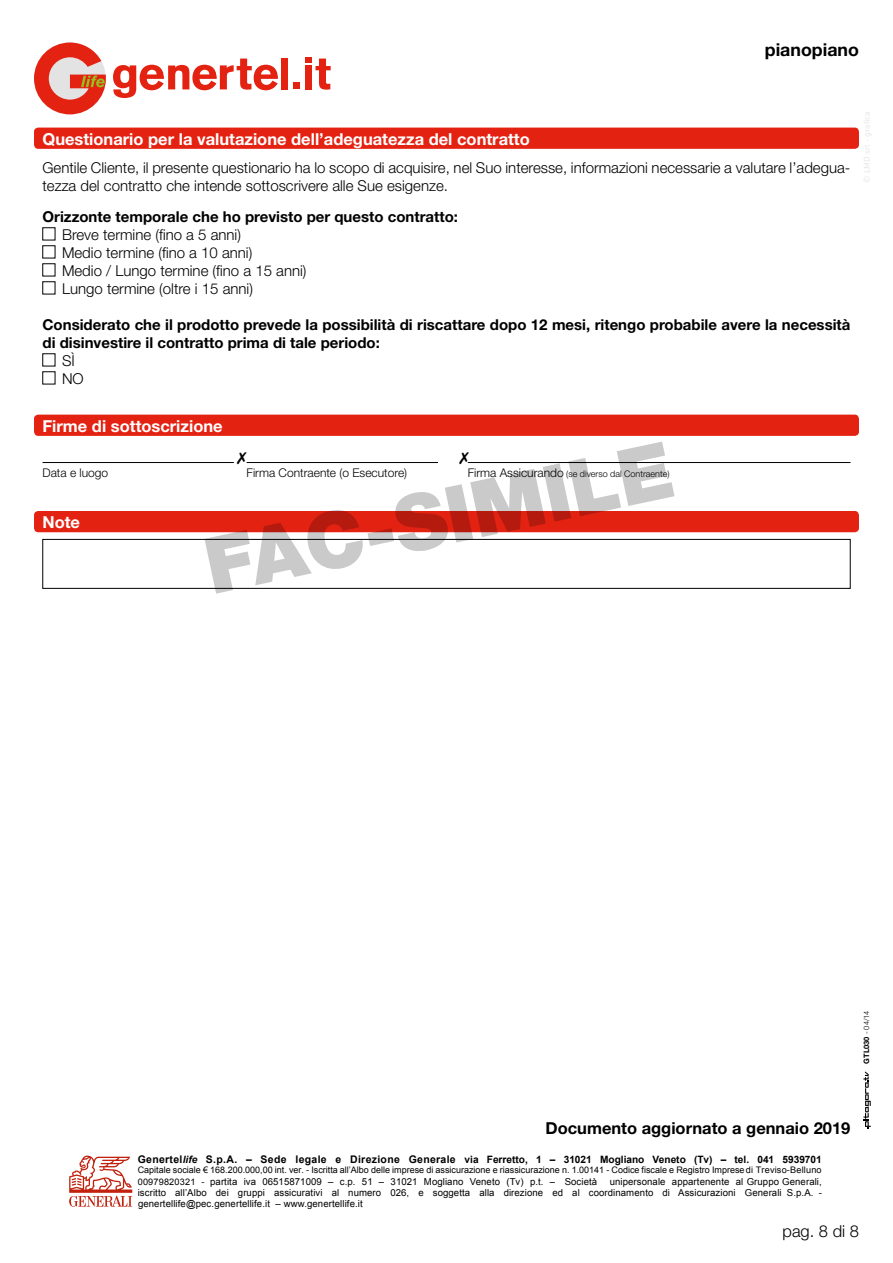
<style>
.page{position:relative;width:893px;height:1263px;background:#fff}
.page>*{position:absolute;margin:0;border:0;box-sizing:border-box;transform-origin:0 0}
.t1{font:700 17.85px "Helvetica Neue";color:#000}
.t2{font:700 16.5px "Helvetica Neue";color:#fff}
.t3{font:700 16.5px "Helvetica Neue";color:#000}
.t4{font:300 16.5px "Helvetica Neue";color:#000}
.t5{font:300 15px/18px "Helvetica Neue";color:#000}
.t6{font:700 15px/18px "Helvetica Neue";color:#000}
.t7{font:300 12px "Helvetica Neue";color:#000}
.t8{font:700 10.2px "Arial";color:#000}
.t9{font:9.6px/11.6px "Arial";letter-spacing:.01em;color:#000;text-align:right}
.t10{font:9px "Arial";color:#000}
.t11{font:300 9px "Helvetica Neue";color:#000}
.t12{font:700 7.5px "Helvetica Neue";color:#000}
.s1{font-size:12px}
.s2{font-weight:300}
.s3{font-size:10.5px}
.s4{font-style:italic}
.s5{font-size:9px}
</style>
<div class="page">
<svg style="left:113px;top:59px;width:165px;height:39px"></svg>
<div style="left:281px;top:58px;width:7px;height:31px;background:#e42212"></div>
<svg style="left:305px;top:58px;width:26px;height:32px"></svg>
<div style="left:293px;top:82px;width:7px;height:7px;background:#e42212"></div>
<svg style="left:34px;top:43px;width:72px;height:71px"></svg>
<div style="left:34px;top:128px;width:825px;height:21px;background:#e42212;border-radius:4px"></div>
<svg style="left:863px;top:1071px;width:8px;height:57px"></svg>
<svg style="left:69px;top:1155px;width:63px;height:52px"></svg>
<div style="left:34px;top:415px;width:825px;height:21px;background:#e42212;border-radius:4px"></div>
<hr style="left:43px;top:462px;width:191px;height:1px;background:#000">
<hr style="left:468px;top:462px;width:382px;height:1px;background:#000">
<div style="left:34px;top:511px;width:825px;height:21px;background:#e42212;border-radius:4px"></div>
<div style="left:43px;top:539px;width:807px;height:50px;border:1px solid #000"></div>
<svg style="left:204px;top:442px;width:471px;height:152px"></svg>
<svg style="left:237px;top:452px;width:9px;height:12px"></svg>
<svg style="left:459px;top:452px;width:10px;height:12px"></svg>
<h1 class="t1" style="left:765px;top:39px;width:96px">pianopiano</h1>
<h2 class="t2" style="left:43px;top:129px;width:489px">Questionario per la valutazione dell’adeguatezza del contratto</h2>
<h3 class="t5" style="left:43px;top:159px;width:809px">Gentile Cliente, il presente questionario ha lo scopo di acquisire, nel Suo interesse, informazioni necessarie a valutare l’adegua&shy;tezza del contratto che intende sottoscrivere alle Sue esigenze.</h3>
<h3 class="t6" style="left:43px;top:208px;width:417px">Orizzonte temporale che ho previsto per questo contratto:</h3>
<h3 class="t5" style="left:62px;top:226px;width:246px">Breve termine (fino a 5 anni)<br>Medio termine (fino a 10 anni)<br>Medio / Lungo termine (fino a 15 anni)<br>Lungo termine (oltre i 15 anni)</h3>
<h3 class="t6" style="left:43px;top:316px;width:809px">Considerato che il prodotto prevede la possibilità di riscattare dopo 12 mesi, ritengo probabile avere la necessità di disinvestire il contratto prima di tale periodo:</h3>
<h3 class="t5" style="left:62px;top:352px;width:23px">SÌ<br>NO</h3>
<h2 class="t2" style="left:43px;top:416px;width:182px">Firme di sottoscrizione</h2>
<p class="t7" style="left:43px;top:466px;width:67px">Data e luogo</p>
<p class="t7" style="left:247px;top:466px;width:162px">Firma Contraente (o Esecutore)</p>
<p class="t11" style="left:468px;top:469px;width:203px"><span class="s1">Firma Assicurando</span> (se diverso dal Contraente)</p>
<h2 class="t2" style="left:43px;top:512px;width:39px">Note</h2>
<p class="t12" style="left:862px;top:1064px;width:55px;rotate:-90deg">GTL030 <span class="s2">- 04/14</span></p>
<h2 class="t3" style="left:545px;top:1118px;width:306px">Documento aggiornato a gennaio 2019</h2>
<p class="t8" style="left:138px;top:1152px;width:686px"><span class="s3">Genertel</span><span class="s4">life</span> <span class="s3">S.p.A. – Sede legale e Direzione Generale</span> via Ferretto, 1 – 31021 Mogliano Veneto (Tv) – tel. 041 5939701</p>
<p class="t10" style="left:138px;top:1164px;width:685px">Capitale sociale € 168.200.000,00 int. ver. - Iscritta all’Albo delle imprese di assicurazione e riassicurazione n. 1.00141 - Codice fiscale e Registro Imprese di Treviso-Belluno</p>
<p class="t9" style="left:138px;top:1176px;width:461px"><span class="s5">00979820321 -</span> partita iva 06515871009 – c.p. 51 – 31021 Mogliano Veneto (Tv) p.t. – Società</p>
<p class="t9" style="left:138px;top:1176px;width:686px">unipersonale appartenente al Gruppo Generali,<br>iscritto all’Albo dei gruppi assicurativi al numero 026, e soggetta alla direzione ed al coordinamento di Assicurazioni Generali S.p.A. -</p>
<p class="t9" style="left:138px;top:1198px;width:226px">genertellife@pec.genertellife.it – www.genertellife.it</p>
<h2 class="t4" style="left:782px;top:1221px;width:78px">pag. 8 di 8</h2>
</div>
